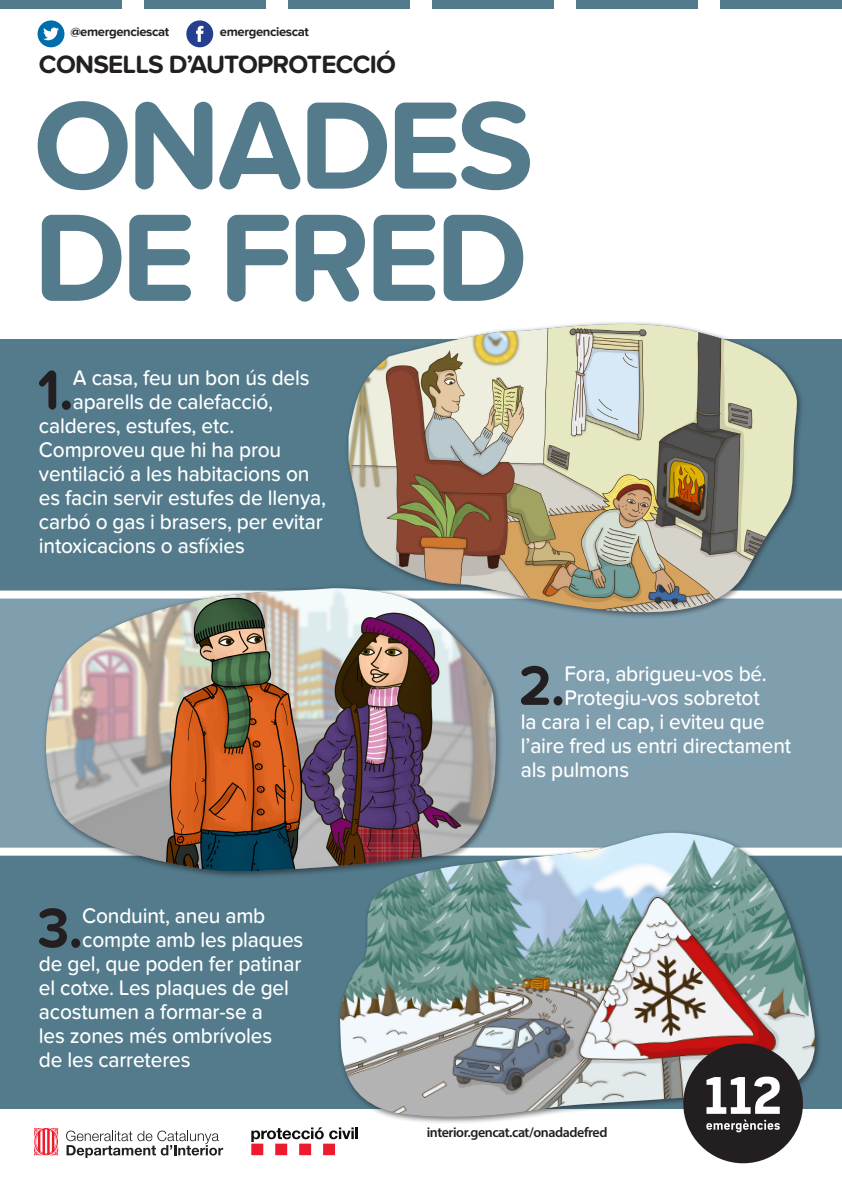
<style>
.page{position:relative;width:842px;height:1191px;background:#fff}
.page>*{position:absolute;margin:0;border:0;box-sizing:border-box;transform-origin:0 0}
.t1{font:700 129px "Proxima Nova Soft";letter-spacing:-.04em;color:#537b8c}
.t2{font:700 57.7px "Proxima Nova Soft";color:#231f20;scale:.95 1}
.t3{font:700 26px "Proxima Nova Soft";letter-spacing:-.03em;color:#231f20}
.t4{font:500 22px "Proxima Nova Soft";letter-spacing:-.01em;color:#fff;scale:.95 1}
.t5{font:600 14px "Myriad Pro";letter-spacing:-.03em;color:#231f20}
.t6{font:700 13.1px "Proxima Nova Soft";letter-spacing:-.03em;color:#231f20}
</style>
<div class="page">
<div style="left:0;top:853px;width:842px;height:255px;background:#537b8c"></div>
<div style="left:0;top:339px;width:842px;height:255px;background:#537b8c"></div>
<div style="left:0;top:596px;width:842px;height:255px;background:#7f9eae"></div>
<div style="left:0;top:590px;width:842px;height:8px;background:#fff"></div>
<div style="left:0;top:847px;width:842px;height:8px;background:#fff"></div>
<img style="left:349px;top:324px;width:449px;height:289px">
<div style="left:42px;top:585px;width:461px;height:294px;background:#231f20;opacity:.6"></div>
<img style="left:45px;top:588px;width:451px;height:284px">
<svg style="left:333px;top:820px;width:347px;height:12px"></svg>
<img style="left:333px;top:832px;width:486px;height:291px">
<svg style="left:34px;top:1127px;width:24px;height:28px"></svg>
<svg style="left:66px;top:1130px;width:157px;height:28px"></svg>
<svg style="left:251px;top:1127px;width:107px;height:15px"></svg>
<div style="left:251px;top:1143px;width:12px;height:12px;background:#ee1b2c"></div>
<div style="left:275px;top:1143px;width:12px;height:12px;background:#ee1b2c"></div>
<div style="left:299px;top:1143px;width:12px;height:12px;background:#ee1b2c"></div>
<div style="left:323px;top:1143px;width:12px;height:12px;background:#ee1b2c"></div>
<div style="left:0;top:0;width:121px;height:9px;background:#537b8c"></div>
<div style="left:144px;top:0;width:122px;height:9px;background:#537b8c"></div>
<div style="left:288px;top:0;width:122px;height:9px;background:#537b8c"></div>
<div style="left:432px;top:0;width:122px;height:9px;background:#537b8c"></div>
<div style="left:576px;top:0;width:122px;height:9px;background:#537b8c"></div>
<div style="left:720px;top:0;width:122px;height:9px;background:#537b8c"></div>
<div style="left:186px;top:20px;width:27px;height:27px;background:#253f8e;border-radius:50%"></div>
<svg style="left:196px;top:26px;width:7px;height:16px"></svg>
<div style="left:38px;top:20px;width:26px;height:27px;background:#006dad;border-radius:50%"></div>
<svg style="left:43px;top:28px;width:16px;height:12px"></svg>
<div style="left:683px;top:1043px;width:120px;height:120px;background:#231f20;border-radius:50%"></div>
<svg style="left:706px;top:1076px;width:74px;height:37px"></svg>
<svg style="left:706px;top:1119px;width:74px;height:13px"></svg>
<p class="t6" style="left:70px;top:24px;width:100px">@emergenciescat</p>
<p class="t6" style="left:220px;top:24px;width:91px">emergenciescat</p>
<p class="t3" style="left:39px;top:50px;width:359px">CONSELLS D’AUTOPROTECCIÓ</p>
<p class="t1" style="left:33px;top:71px;width:502px">ONADES</p>
<p class="t1" style="left:33px;top:184px;width:496px">DE FRED</p>
<p class="t2" style="left:37px;top:357px;width:39px">1.</p>
<p class="t4" style="left:73px;top:365px;width:251px">A casa, feu un bon ús dels</p>
<p class="t4" style="left:73px;top:389px;width:212px">aparells de calefacció,</p>
<p class="t4" style="left:39px;top:413px;width:207px">calderes, estufes, etc.</p>
<p class="t4" style="left:39px;top:437px;width:257px">Comproveu que hi ha prou</p>
<p class="t4" style="left:39px;top:461px;width:286px">ventilació a les habitacions on</p>
<p class="t4" style="left:39px;top:485px;width:304px">es facin servir estufes de llenya,</p>
<p class="t4" style="left:39px;top:509px;width:300px">carbó o gas i brasers, per evitar</p>
<p class="t4" style="left:39px;top:533px;width:218px">intoxicacions o asfíxies</p>
<p class="t2" style="left:37px;top:894px;width:50px">3.</p>
<p class="t4" style="left:82px;top:903px;width:194px">Conduint, aneu amb</p>
<p class="t4" style="left:82px;top:927px;width:234px">compte amb les plaques</p>
<p class="t4" style="left:39px;top:951px;width:278px">de gel, que poden fer patinar</p>
<p class="t4" style="left:39px;top:975px;width:265px">el cotxe. Les plaques de gel</p>
<p class="t4" style="left:39px;top:999px;width:237px">acostumen a formar-se a</p>
<p class="t4" style="left:39px;top:1023px;width:247px">les zones més ombrívoles</p>
<p class="t4" style="left:39px;top:1047px;width:161px">de les carreteres</p>
<p class="t2" style="left:519px;top:652px;width:50px">2.</p>
<p class="t4" style="left:564px;top:661px;width:214px">Fora, abrigueu-vos bé.</p>
<p class="t4" style="left:564px;top:685px;width:207px">Protegiu-vos sobretot</p>
<p class="t4" style="left:521px;top:709px;width:258px">la cara i el cap, i eviteu que</p>
<p class="t4" style="left:521px;top:733px;width:286px">l’aire fred us entri directament</p>
<p class="t4" style="left:521px;top:757px;width:115px">als pulmons</p>
<p class="t5" style="left:427px;top:1123px;width:182px">interior.gencat.cat/onadadefred</p>
</div>
